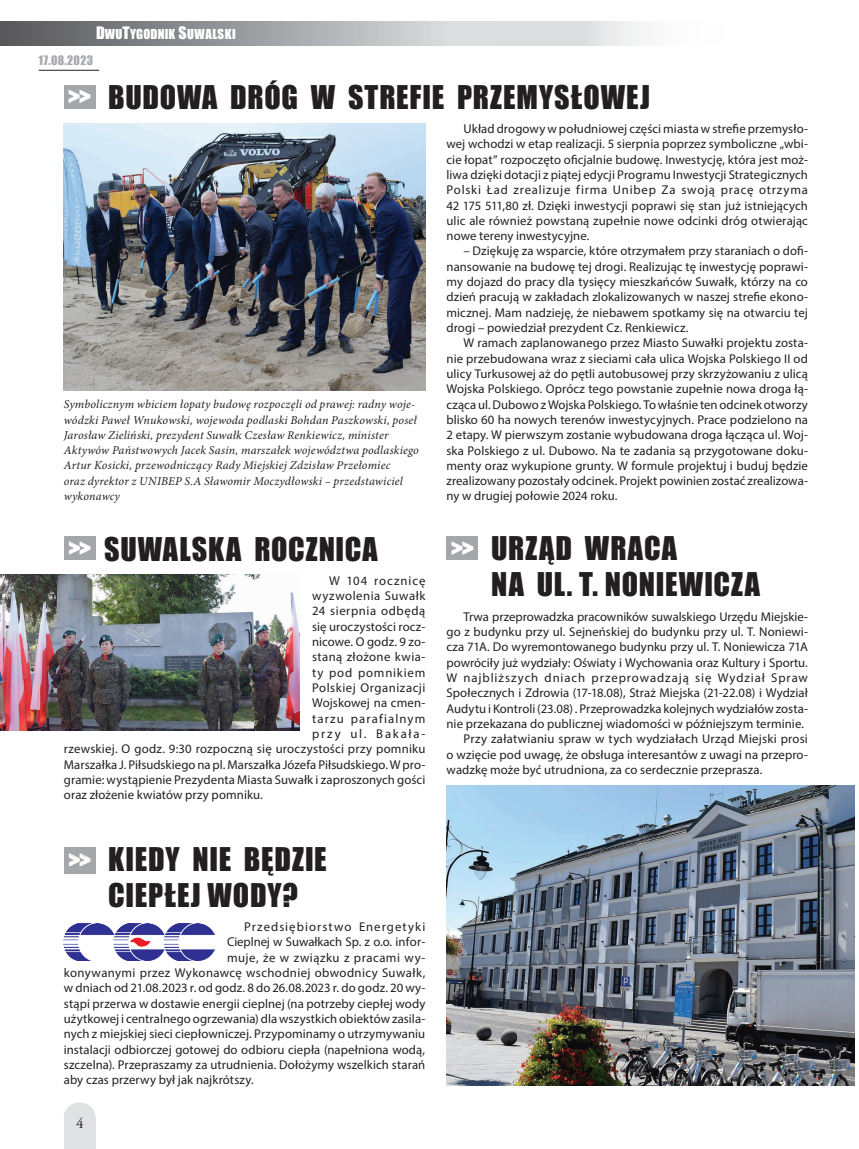
<style>
.page{position:relative;width:859px;height:1149px;background:#fff}
.page>*{position:absolute;margin:0;border:0;box-sizing:border-box;transform-origin:0 0}
.t1{font:30px/36px "Impact";letter-spacing:.03em;color:#231f20}
.t2{font:24.45px "Impact";color:#fff;scale:.87 1}
.t3{font:24.15px "Impact";color:#fff;scale:.87 1}
.t4{font:15px "Adobe Garamond Pro";color:#231f20}
.t5{font:12.75px/15.3px "Myriad Pro";letter-spacing:.01em;color:#231f20;text-align:justify}
.t6{font:12.75px "Myriad Pro";letter-spacing:.04em;color:#231f20}
.t7{font:12.75px "Myriad Pro";letter-spacing:.03em;color:#231f20}
.t8{font:12.75px "Myriad Pro";letter-spacing:.07em;color:#231f20}
.t9{font:12.75px "Myriad Pro";letter-spacing:.08em;color:#231f20}
.t10{font:12.75px "Myriad Pro";letter-spacing:.035em;color:#231f20}
.t11{font:12.75px "Myriad Pro";letter-spacing:.045em;color:#231f20}
.t12{font:12.75px "Myriad Pro";letter-spacing:.085em;color:#231f20}
.t13{font:12.75px "Myriad Pro";letter-spacing:.065em;color:#231f20}
.t14{font:12.75px "Myriad Pro";letter-spacing:.14em;color:#231f20}
.t15{font:12.75px "Myriad Pro";letter-spacing:.075em;color:#231f20}
.t16{font:12.6px "Impact";letter-spacing:.015em;color:#fff}
.t17{font:italic 12px/15.3px "Minion Pro";letter-spacing:.015em;color:#231f20}
.t18{font:12px "Impact";letter-spacing:.03em;color:#a8a9ad}
.s1{font-size:15.75px}
</style>
<div class="page">
<hr style="left:39px;top:70px;width:60px;height:1px;background:#231f20">
<div style="left:64px;top:1101px;width:31px;height:29px;background:#e0e1e3;border-radius:50%"></div>
<div style="left:64px;top:1116px;width:31px;height:32px;background:#e0e1e3"></div>
<svg style="left:0;top:21px;width:641px;height:24px;background:#acadb0"></svg>
<div style="left:64px;top:85px;width:32px;height:23px;background:#a5a6aa"></div>
<svg style="left:69px;top:90px;width:21px;height:13px"></svg>
<div style="left:64px;top:846px;width:32px;height:26px;background:#a5a6aa"></div>
<svg style="left:69px;top:853px;width:21px;height:12px"></svg>
<div style="left:64px;top:536px;width:32px;height:24px;background:#a5a6aa"></div>
<svg style="left:69px;top:541px;width:21px;height:13px"></svg>
<img style="left:64px;top:123px;width:361px;height:267px">
<img style="left:0;top:574px;width:299px;height:156px">
<img style="left:64px;top:923px;width:150px;height:36px">
<div style="left:446px;top:536px;width:32px;height:24px;background:#a5a6aa"></div>
<svg style="left:452px;top:541px;width:21px;height:13px"></svg>
<img style="left:446px;top:785px;width:409px;height:299px">
<p class="t16" style="left:96px;top:25px;width:141px"><span class="s1">D</span>WU<span class="s1">T</span>YGODNIK <span class="s1">S</span>UWALSKI</p>
<p class="t18" style="left:38px;top:51px;width:56px">17.08.2023</p>
<h2 class="t2" style="left:69px;top:78px;width:27px">&gt;&gt;</h2>
<h1 class="t1" style="left:108px;top:78px;width:543px">BUDOWA DRÓG W STREFIE PRZEMYSŁOWEJ</h1>
<p class="t17" style="left:64px;top:396px;width:357px">Symbolicznym wbiciem łopaty budowę rozpoczęli od prawej: radny woje&shy;wódzki Paweł Wnukowski, wojewoda podlaski Bohdan Paszkowski, poseł Jarosław Zieliński, prezydent Suwałk Czesław Renkiewicz, minister Aktywów Państwowych Jacek Sasin, marszałek województwa podlaskiego Artur Kosicki, przewodniczący Rady Miejskiej Zdzisław Przełomiec<br>oraz dyrektor z UNIBEP S.A Sławomir Moczydłowski – przedstawiciel wykonawcy</p>
<h1 class="t1" style="left:104px;top:529px;width:275px">SUWALSKA ROCZNICA</h1>
<p class="t15" style="left:329px;top:572px;width:98px">W 104 rocznicę</p>
<p class="t6" style="left:312px;top:587px;width:115px">wyzwolenia Suwałk</p>
<p class="t11" style="left:312px;top:603px;width:115px">24 sierpnia odbędą</p>
<p class="t5" style="left:312px;top:618px;width:115px">się uroczystości rocz-</p>
<p class="t5" style="left:312px;top:633px;width:115px">nicowe. O godz. 9 zo-</p>
<p class="t10" style="left:312px;top:649px;width:115px">staną złożone kwia-</p>
<p class="t13" style="left:312px;top:664px;width:115px">ty pod pomnikiem</p>
<p class="t6" style="left:312px;top:679px;width:115px">Polskiej Organizacji</p>
<p class="t5" style="left:312px;top:695px;width:115px">Wojskowej na cmen-</p>
<p class="t12" style="left:312px;top:710px;width:115px">tarzu parafialnym</p>
<p class="t14" style="left:312px;top:725px;width:115px">przy ul. Bakała-</p>
<p class="t5" style="left:64px;top:741px;width:363px">rzewskiej. O godz. 9:30 rozpoczną się uroczystości przy pomniku</p>
<p class="t5" style="left:64px;top:756px;width:363px">Marszałka J. Piłsudskiego na pl. Marszałka Józefa Piłsudskiego. W pro-</p>
<p class="t5" style="left:64px;top:771px;width:363px">gramie: wystąpienie Prezydenta Miasta Suwałk i zaproszonych gości</p>
<p class="t5" style="left:64px;top:786px;width:200px">oraz złożenie kwiatów przy pomniku.</p>
<h3 class="t3" style="left:69px;top:529px;width:27px">&gt;&gt;</h3>
<h1 class="t1" style="left:108px;top:840px;width:220px">KIEDY NIE BĘDZIE<br>CIEPŁEJ WODY?</h1>
<p class="t9" style="left:244px;top:918px;width:183px">Przedsiębiorstwo Energetyki</p>
<p class="t5" style="left:227px;top:934px;width:200px">Cieplnej w Suwałkach Sp. z o.o. infor-</p>
<p class="t6" style="left:227px;top:949px;width:200px">muje, że w związku z pracami wy-</p>
<p class="t7" style="left:64px;top:964px;width:363px">konywanymi przez Wykonawcę wschodniej obwodnicy Suwałk,</p>
<p class="t5" style="left:64px;top:979px;width:363px">w dniach od 21.08.2023 r. od godz. 8 do 26.08.2023 r. do godz. 20 wy-</p>
<p class="t5" style="left:64px;top:995px;width:363px">stąpi przerwa w dostawie energii cieplnej (na potrzeby ciepłej wody</p>
<p class="t5" style="left:64px;top:1010px;width:363px">użytkowej i centralnego ogrzewania) dla wszystkich obiektów zasila-</p>
<p class="t5" style="left:64px;top:1025px;width:363px">nych z miejskiej sieci ciepłowniczej. Przypominamy o utrzymywaniu</p>
<p class="t5" style="left:64px;top:1041px;width:363px">instalacji odbiorczej gotowej do odbioru ciepła (napełniona wodą,</p>
<p class="t5" style="left:64px;top:1056px;width:363px">szczelna). Przepraszamy za utrudnienia. Dołożymy wszelkich starań</p>
<p class="t5" style="left:64px;top:1071px;width:191px">aby czas przerwy był jak najkrótszy.</p>
<h3 class="t3" style="left:69px;top:841px;width:27px">&gt;&gt;</h3>
<p class="t4" style="left:76px;top:1113px;width:9px">4</p>
<p class="t5" style="left:446px;top:121px;width:363px;text-indent:17px">Układ drogowy w południowej części miasta w strefie przemysło&shy;wej wchodzi w etap realizacji. 5 sierpnia poprzez symboliczne „wbi&shy;cie łopat” rozpoczęto oficjalnie budowę. Inwestycję, która jest moż&shy;liwa dzięki dotacji z piątej edycji Programu Inwestycji Strategicznych Polski Ład zrealizuje firma Unibep Za swoją pracę otrzyma 42 175 511,80 zł. Dzięki inwestycji poprawi się stan już istniejących ulic ale również powstaną zupełnie nowe odcinki dróg otwierając nowe tereny inwestycyjne.</p>
<p class="t5" style="left:446px;top:243px;width:363px;text-indent:17px">– Dziękuję za wsparcie, które otrzymałem przy staraniach o dofi&shy;nansowanie na budowę tej drogi. Realizując tę inwestycję poprawi&shy;my dojazd do pracy dla tysięcy mieszkańców Suwałk, którzy na co dzień pracują w zakładach zlokalizowanych w naszej strefie ekono&shy;micznej. Mam nadzieję, że niebawem spotkamy się na otwarciu tej drogi – powiedział prezydent Cz. Renkiewicz.</p>
<p class="t5" style="left:446px;top:335px;width:363px;text-indent:17px">W ramach zaplanowanego przez Miasto Suwałki projektu zosta&shy;nie przebudowana wraz z sieciami cała ulica Wojska Polskiego II od ulicy Turkusowej aż do pętli autobusowej przy skrzyżowaniu z ulicą Wojska Polskiego. Oprócz tego powstanie zupełnie nowa droga łą&shy;cząca ul. Dubowo z Wojska Polskiego. To właśnie ten odcinek otworzy blisko 60 ha nowych terenów inwestycyjnych. Prace podzielono na 2 etapy. W pierwszym zostanie wybudowana droga łącząca ul. Woj&shy;ska Polskiego z ul. Dubowo. Na te zadania są przygotowane doku&shy;menty oraz wykupione grunty. W formule projektuj i buduj będzie zrealizowany pozostały odcinek. Projekt powinien zostać zrealizowa&shy;ny w drugiej połowie 2024 roku.</p>
<h1 class="t1" style="left:491px;top:529px;width:270px">URZĄD WRACA<br>NA UL. T. NONIEWICZA</h1>
<p class="t5" style="left:463px;top:608px;width:346px">Trwa przeprowadzka pracowników suwalskiego Urzędu Miejskie-</p>
<p class="t5" style="left:446px;top:623px;width:363px">go z budynku przy ul. Sejneńskiej do budynku przy ul. T. Noniewi-</p>
<p class="t5" style="left:446px;top:639px;width:363px">cza 71A. Do wyremontowanego budynku przy ul. T. Noniewicza 71A</p>
<p class="t5" style="left:446px;top:654px;width:363px">powróciły już wydziały: Oświaty i Wychowania oraz Kultury i Sportu.</p>
<p class="t8" style="left:446px;top:669px;width:363px">W najbliższych dniach przeprowadzają się Wydział Spraw</p>
<p class="t5" style="left:446px;top:685px;width:363px">Społecznych i Zdrowia (17-18.08), Straż Miejska (21-22.08) i Wydział</p>
<p class="t5" style="left:446px;top:700px;width:363px">Audytu i Kontroli (23.08) . Przeprowadzka kolejnych wydziałów zosta-</p>
<p class="t5" style="left:446px;top:715px;width:359px">nie przekazana do publicznej wiadomości w późniejszym terminie.</p>
<p class="t5" style="left:463px;top:730px;width:346px">Przy załatwianiu spraw w tych wydziałach Urząd Miejski prosi</p>
<p class="t5" style="left:446px;top:746px;width:363px">o wzięcie pod uwagę, że obsługa interesantów z uwagi na przepro-</p>
<p class="t5" style="left:446px;top:761px;width:317px">wadzkę może być utrudniona, za co serdecznie przeprasza.</p>
<h2 class="t2" style="left:451px;top:529px;width:27px">&gt;&gt;</h2>
</div>
